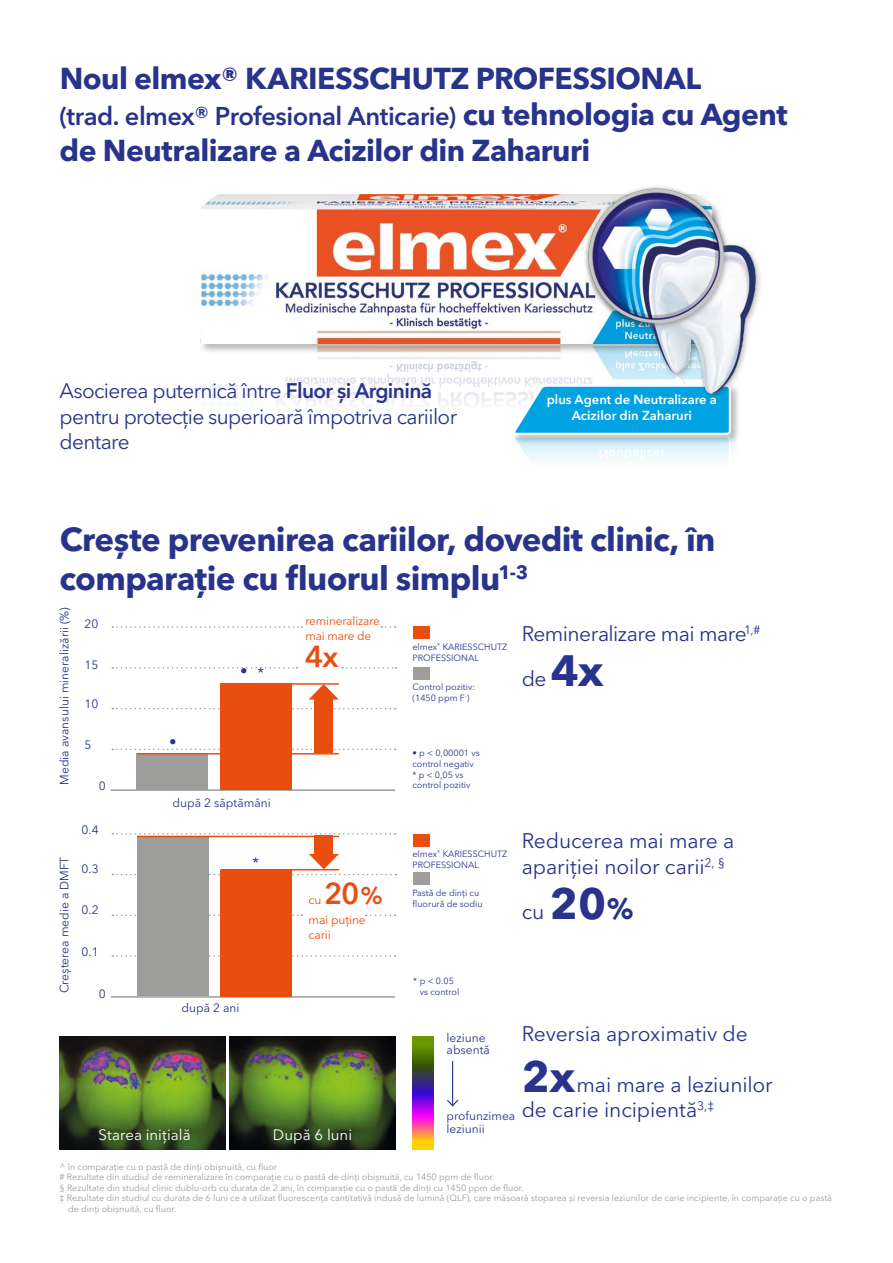
<style>
.page{position:relative;width:893px;height:1263px;background:#fff}
.page>*{position:absolute;margin:0;border:0;box-sizing:border-box;transform-origin:0 0}
.t1{font:700 33px/39px "Avenir Next LT Pro";letter-spacing:-.02em;color:#28348b}
.t2{font:700 30px "Avenir Next LT Pro";letter-spacing:-.02em;color:#28348b}
.t3{font:600 30px "Avenir Next LT Pro";color:#e94e0f}
.t4{font:600 25.5px "Avenir Next LT Pro";letter-spacing:-.02em;color:#28348b}
.t5{font:21px/25.5px "Avenir Next LT Pro";letter-spacing:-.025em;color:#28348b}
.t6{font:21px/25.5px "Avenir Next LT Pro";letter-spacing:-.005em;color:#28348b}
.t7{font:15px "Avenir Next LT Pro";color:#fff}
.t8{font:500 15px "Avenir Next LT Pro";color:#28348b}
.t9{font:15px "Avenir Next LT Pro";color:#28348b}
.t10{font:600 12.9px/16.2px "Avenir Next LT Pro";color:#fff;text-align:center}
.t11{font:12px/11.7px "Avenir Next LT Pro";color:#28348b}
.t12{font:12px/15px "Avenir Next LT Pro";letter-spacing:-.01em;color:#e94e0f}
.t13{font:9px "Avenir Next LT Pro";color:#9d9d9c}
.t14{font:9px/10.8px "Avenir Next LT Pro";color:#28348b}
.s1{font-weight:700;font-size:30px}
.s2{font-weight:600}
.s3{font-weight:400}
.s4{font-size:24px}
.s5{font-weight:700;font-size:43.5px}
.s6{font-weight:700;font-size:29.25px}
</style>
<div class="page">
<img style="left:201px;top:357px;width:372px;height:48px">
<div style="left:199px;top:193px;width:523px;height:161px;background:#1d1d1b;opacity:.3"></div>
<img style="left:200px;top:194px;width:373px;height:150px">
<img style="left:573px;top:186px;width:187px;height:243px">
<svg style="left:112px;top:833px;width:284px;height:1px"></svg>
<svg style="left:112px;top:914px;width:190px;height:2px"></svg>
<svg style="left:112px;top:955px;width:284px;height:2px"></svg>
<svg style="left:412px;top:1036px;width:22px;height:113px;background:#8c5266"></svg>
<hr style="left:452px;top:1061px;width:1px;height:45px;background:#28348b">
<svg style="left:447px;top:1098px;width:12px;height:9px"></svg>
<img style="left:60px;top:1036px;width:165px;height:113px">
<img style="left:230px;top:1036px;width:165px;height:113px">
<hr style="left:111px;top:996px;width:284px;height:2px;background:#9d9d9c">
<svg style="left:366px;top:914px;width:30px;height:2px"></svg>
<div style="left:315px;top:836px;width:18px;height:19px;background:#e94e0f"></div>
<svg style="left:112px;top:854px;width:284px;height:21px"></svg>
<hr style="left:221px;top:869px;width:118px;height:1px;background:#e94e0f">
<div style="left:137px;top:836px;width:71px;height:160px;background:#9d9d9c"></div>
<div style="left:221px;top:870px;width:71px;height:126px;background:#e94e0f"></div>
<hr style="left:137px;top:836px;width:202px;height:1px;background:#e94e0f">
<div style="left:413px;top:834px;width:16px;height:12px;background:#e94e0f"></div>
<div style="left:413px;top:872px;width:16px;height:13px;background:#9d9d9c"></div>
<svg style="left:112px;top:626px;width:190px;height:2px"></svg>
<svg style="left:112px;top:667px;width:186px;height:1px"></svg>
<svg style="left:112px;top:708px;width:284px;height:1px"></svg>
<svg style="left:112px;top:749px;width:284px;height:1px"></svg>
<hr style="left:111px;top:789px;width:284px;height:2px;background:#9d9d9c">
<svg style="left:381px;top:626px;width:15px;height:2px"></svg>
<div style="left:315px;top:699px;width:18px;height:54px;background:#e94e0f"></div>
<svg style="left:309px;top:685px;width:29px;height:14px"></svg>
<hr style="left:221px;top:683px;width:118px;height:2px;background:#e94e0f">
<div style="left:137px;top:753px;width:71px;height:36px;background:#9d9d9c"></div>
<div style="left:221px;top:683px;width:71px;height:106px;background:#e94e0f"></div>
<hr style="left:137px;top:753px;width:202px;height:1px;background:#e94e0f">
<div style="left:413px;top:626px;width:16px;height:13px;background:#e94e0f"></div>
<div style="left:413px;top:667px;width:16px;height:13px;background:#9d9d9c"></div>
<svg style="left:342px;top:667px;width:54px;height:1px"></svg>
<svg style="left:511px;top:383px;width:221px;height:78px"></svg>
<h2 class="t2" style="left:60px;top:60px;width:643px">Noul elmex® KARIESSCHUTZ PROFESSIONAL</h2>
<h3 class="t4" style="left:60px;top:101px;width:729px">(trad. elmex® Profesional Anticarie) <span class="s1">cu tehnologia cu Agent</span></h3>
<h2 class="t2" style="left:60px;top:132px;width:532px">de Neutralizare a Acizilor din Zaharuri</h2>
<h3 class="t5" style="left:60px;top:378px;width:399px">Asocierea puternică între <span class="s2">Fluor și Arginină </span>pentru protecție superioară împotriva cariilor dentare</h3>
<h3 class="t10" style="left:547px;top:391px;width:172px">plus Agent de Neutralizare a<br>Acizilor din Zaharuri</h3>
<h1 class="t1" style="left:60px;top:519px;width:658px">Crește prevenirea cariilor, dovedit clinic, în comparație cu fluorul simplu<sup>1-3</sup></h1>
<h3 class="t11" style="left:59px;top:785px;width:179px;rotate:-90deg">Media avansului mineralizării (%)</h3>
<h3 class="t11" style="left:85px;top:617px;width:15px">20</h3>
<h3 class="t11" style="left:85px;top:659px;width:15px">15</h3>
<h3 class="t11" style="left:85px;top:698px;width:15px">10</h3>
<h3 class="t11" style="left:85px;top:739px;width:8px">5</h3>
<h3 class="t11" style="left:99px;top:780px;width:8px">0</h3>
<h3 class="t11" style="left:59px;top:993px;width:138px;rotate:-90deg">Creșterea medie a DMFT</h3>
<h3 class="t11" style="left:82px;top:823px;width:19px">0.4</h3>
<h3 class="t11" style="left:82px;top:863px;width:19px">0.3</h3>
<h3 class="t11" style="left:82px;top:904px;width:19px">0.2</h3>
<h3 class="t11" style="left:82px;top:946px;width:19px">0.1</h3>
<h3 class="t11" style="left:99px;top:988px;width:8px">0</h3>
<h3 class="t8" style="left:169px;top:733px;width:9px">•</h3>
<h3 class="t8" style="left:240px;top:662px;width:25px">• <span class="s3">*</span></h3>
<h3 class="t11" style="left:173px;top:797px;width:100px">după 2 săptămâni</h3>
<h3 class="t9" style="left:252px;top:854px;width:8px">*</h3>
<h3 class="t11" style="left:181px;top:1001px;width:59px">după 2 ani</h3>
<h3 class="t12" style="left:305px;top:613px;width:76px">remineralizare mai mare de</h3>
<h2 class="t3" style="left:305px;top:638px;width:35px">4x</h2>
<h2 class="t3" style="left:324px;top:875px;width:60px">20<span class="s4">%</span></h2>
<h3 class="t12" style="left:309px;top:892px;width:14px">cu</h3>
<h3 class="t12" style="left:309px;top:912px;width:59px">mai puține carii</h3>
<h3 class="t7" style="left:99px;top:1126px;width:94px">Starea inițială</h3>
<h3 class="t7" style="left:273px;top:1126px;width:81px">După 6 luni</h3>
<p class="t14" style="left:412px;top:641px;width:96px">elmex<sup>®</sup> KARIESSCHUTZ<br>PROFESSIONAL</p>
<p class="t14" style="left:412px;top:682px;width:64px">Control pozitiv: (1450 ppm F<sup>-</sup>)</p>
<h3 class="t5" style="left:522px;top:620px;width:240px">Remineralizare mai mare<sup>1,#</sup></h3>
<h3 class="t5" style="left:522px;top:665px;width:83px">de <span class="s5">4x</span></h3>
<p class="t14" style="left:412px;top:747px;width:69px">• p &lt; 0,00001 vs control negativ * p &lt; 0,05 vs control pozitiv</p>
<p class="t14" style="left:412px;top:849px;width:96px">elmex<sup>®</sup> KARIESSCHUTZ<br>PROFESSIONAL</p>
<p class="t14" style="left:412px;top:887px;width:72px">Pastă de dinți cu fluorură de sodiu</p>
<h3 class="t6" style="left:522px;top:828px;width:214px">Reducerea mai mare a apariției noilor carii<sup>2,</sup> <sup>§</sup></h3>
<h3 class="t5" style="left:522px;top:899px;width:113px">cu <span class="s5">20</span><span class="s6">%</span></h3>
<p class="t14" style="left:420px;top:976px;width:41px;text-indent:-6px">* p &lt; 0.05 vs control</p>
<h3 class="t11" style="left:447px;top:1032px;width:45px">leziune absentă</h3>
<h3 class="t11" style="left:447px;top:1109px;width:70px;line-height:13.5px">profunzimea leziunii</h3>
<h3 class="t6" style="left:522px;top:1020px;width:228px">Reversia aproximativ de</h3>
<h3 class="t6" style="left:522px;top:1071px;width:253px"><span class="s5">2x</span>mai mare a leziunilor de carie incipientă<sup>3,‡</sup></h3>
<p class="t13" style="left:60px;top:1161px;width:219px">^ în comparație cu o pastă de dinți obișnuită, cu fluor</p>
<p class="t13" style="left:60px;top:1172px;width:437px"># Rezultate din studiul de remineralizare în comparație cu o pastă de dinți obișnuită, cu 1450 ppm de fluor.</p>
<p class="t13" style="left:60px;top:1182px;width:466px">§ Rezultate din studiul clinic dublu-orb cu durata de 2 ani, în comparație cu o pastă de dinți cu 1450 ppm de fluor.</p>
<p class="t13" style="left:60px;top:1193px;width:774px">‡ Rezultate din studiul cu durata de 6 luni ce a utilizat fluorescența cantitativă indusă de lumină (QLF), care măsoară stoparea și reversia leziunilor de carie incipiente, în comparație cu o pastă</p>
<p class="t13" style="left:68px;top:1203px;width:110px">de dinți obișnuită, cu fluor.</p>
</div>
